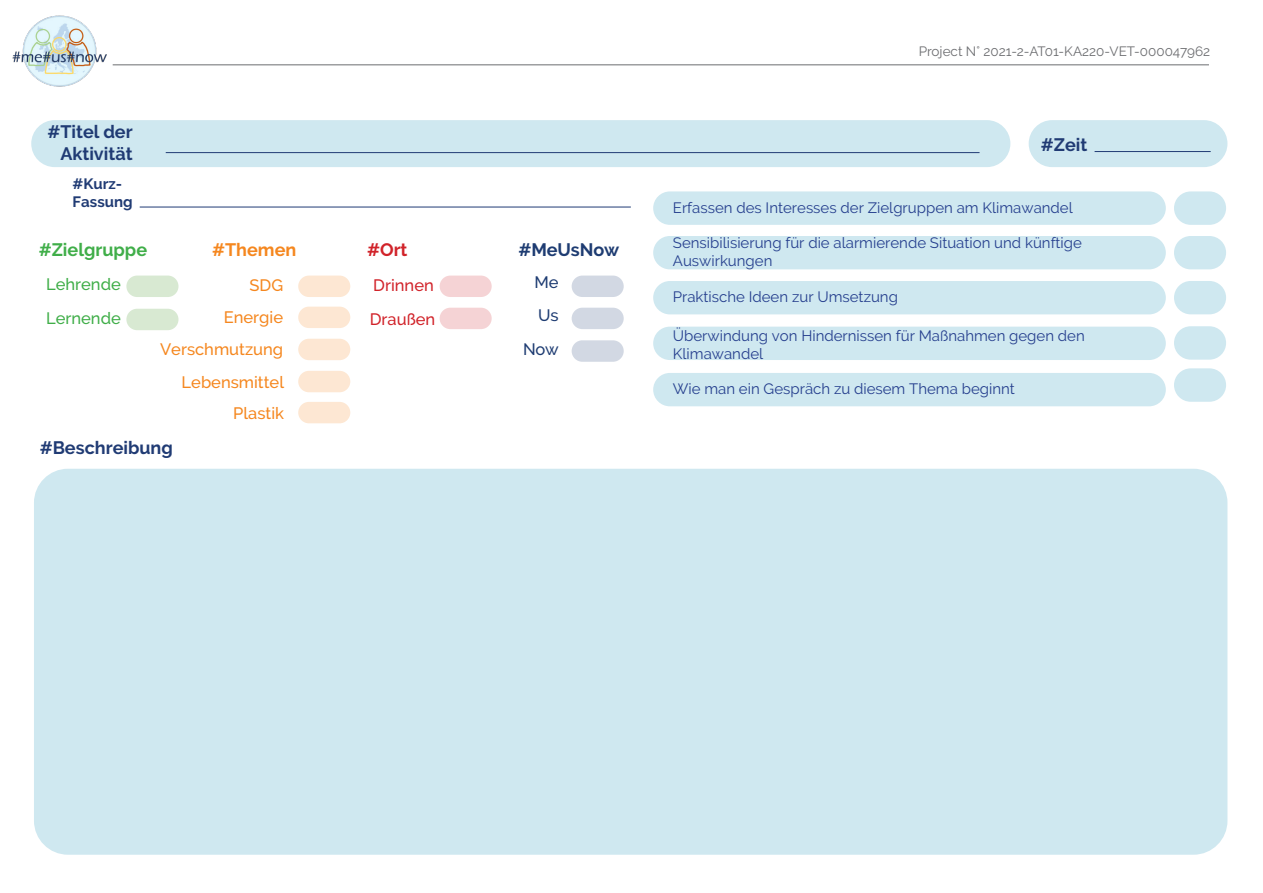
<style>
.page{position:relative;width:1263px;height:893px;background:#fff}
.page>*{position:absolute;margin:0;border:0;box-sizing:border-box;transform-origin:0 0}
.t1{font:700 18px/21.6px "Raleway";color:#203b74;text-align:right}
.t2{font:700 18px "Raleway";color:#203b74}
.t3{font:700 18px "Raleway";color:#40ae49}
.t4{font:700 18px "Raleway";letter-spacing:-.005em;color:#1e3c72}
.t5{font:700 18px "Raleway";color:#f5871f}
.t6{font:700 18px "Raleway";color:#d1232a}
.t7{font:500 16.5px/31.8px "Raleway";color:#f5871f;text-align:right}
.t8{font:500 16.5px "Raleway";color:#40ae49}
.t9{font:500 16.5px "Raleway";color:#d1232a}
.t10{font:500 16.5px/33.2px "Raleway";letter-spacing:-.015em;color:#1e3c72;text-align:right}
.t11{font:15px/18px "Raleway";color:#253f8e}
.t12{font:700 15px/18px "Raleway";color:#203b74}
.t13{font:13.5px "Raleway";color:#6c6d70}
.s1{font-style:inherit}
</style>
<div class="page">
<div style="left:31px;top:120px;width:979px;height:47px;background:#cfe8f0;border-radius:23px"></div>
<div style="left:1029px;top:120px;width:198px;height:47px;background:#cfe8f0;border-radius:23px"></div>
<hr style="left:166px;top:152px;width:813px;height:1px;background:#203b74">
<hr style="left:140px;top:207px;width:491px;height:1px;background:#203b74">
<hr style="left:1094px;top:151px;width:117px;height:1px;background:#203b74">
<img style="left:12px;top:16px;width:95px;height:70px">
<hr style="left:113px;top:64px;width:1096px;height:1px;background:#6c6d70">
<div style="left:126px;top:276px;width:52px;height:21px;background:#d8e9d2;border-radius:11px"></div>
<div style="left:440px;top:276px;width:52px;height:21px;background:#f5d3d5;border-radius:11px"></div>
<div style="left:572px;top:276px;width:52px;height:21px;background:#d2d8e3;border-radius:11px"></div>
<div style="left:298px;top:276px;width:52px;height:21px;background:#fde7d3;border-radius:11px"></div>
<div style="left:1174px;top:191px;width:52px;height:34px;background:#cfe8f0;border-radius:17px"></div>
<div style="left:1174px;top:236px;width:52px;height:33px;background:#cfe8f0;border-radius:17px"></div>
<div style="left:1174px;top:281px;width:52px;height:33px;background:#cfe8f0;border-radius:17px"></div>
<div style="left:1174px;top:326px;width:52px;height:34px;background:#cfe8f0;border-radius:17px"></div>
<div style="left:1174px;top:368px;width:52px;height:34px;background:#cfe8f0;border-radius:17px"></div>
<div style="left:298px;top:339px;width:52px;height:21px;background:#fde7d3;border-radius:11px"></div>
<div style="left:126px;top:309px;width:52px;height:21px;background:#d8e9d2;border-radius:11px"></div>
<div style="left:440px;top:308px;width:52px;height:21px;background:#f5d3d5;border-radius:11px"></div>
<div style="left:572px;top:308px;width:52px;height:21px;background:#d2d8e3;border-radius:11px"></div>
<div style="left:572px;top:340px;width:52px;height:22px;background:#d2d8e3;border-radius:11px"></div>
<div style="left:298px;top:307px;width:52px;height:21px;background:#fde7d3;border-radius:11px"></div>
<div style="left:298px;top:371px;width:52px;height:21px;background:#fde7d3;border-radius:11px"></div>
<div style="left:298px;top:402px;width:52px;height:21px;background:#fde7d3;border-radius:11px"></div>
<div style="left:653px;top:191px;width:513px;height:34px;background:#cfe8f0;border-radius:17px"></div>
<div style="left:653px;top:281px;width:513px;height:33px;background:#cfe8f0;border-radius:17px"></div>
<div style="left:653px;top:236px;width:513px;height:33px;background:#cfe8f0;border-radius:17px"></div>
<div style="left:653px;top:327px;width:513px;height:33px;background:#cfe8f0;border-radius:17px"></div>
<div style="left:653px;top:373px;width:513px;height:33px;background:#cfe8f0;border-radius:17px"></div>
<div style="left:34px;top:469px;width:1193px;height:386px;background:#cfe8f0;border-radius:34px"></div>
<p class="t1" style="left:47px;top:121px;width:87px"><span class="s1">#</span>Titel der<br>Aktivität</p>
<p class="t12" style="left:73px;top:175px;width:61px">#Kurz-<br>Fassung</p>
<p class="t3" style="left:39px;top:239px;width:110px">#Zielgruppe</p>
<p class="t5" style="left:212px;top:239px;width:86px">#Themen</p>
<p class="t6" style="left:367px;top:239px;width:42px">#Ort</p>
<p class="t4" style="left:519px;top:239px;width:102px">#MeUsNow</p>
<p class="t8" style="left:46px;top:275px;width:76px">Lehrende</p>
<p class="t9" style="left:373px;top:276px;width:62px">Drinnen</p>
<p class="t8" style="left:46px;top:308px;width:76px">Lernende</p>
<p class="t9" style="left:370px;top:309px;width:67px">Draußen</p>
<p class="t10" style="left:523px;top:266px;width:37px">Me<br>Us<br>Now</p>
<p class="t7" style="left:160px;top:269px;width:125px">SDG<br>Energie<br>Verschmutzung</p>
<p class="t7" style="left:182px;top:367px;width:104px;line-height:31px">Lebensmittel<br>Plastik</p>
<p class="t2" style="left:40px;top:438px;width:135px">#Beschreibung</p>
<p class="t13" style="left:919px;top:44px;width:293px">Project N° 2021-2-AT01-KA220-VET-000047962</p>
<p class="t2" style="left:1041px;top:134px;width:48px">#Zeit</p>
<p class="t11" style="left:673px;top:199px;width:401px">Erfassen des Interesses der Zielgruppen am Klimawandel</p>
<p class="t11" style="left:673px;top:234px;width:411px">Sensibilisierung für die alarmierende Situation und künftige<br>Auswirkungen</p>
<p class="t11" style="left:673px;top:288px;width:227px">Praktische Ideen zur Umsetzung</p>
<p class="t11" style="left:673px;top:326px;width:413px">Überwindung von Hindernissen für Maßnahmen gegen den<br>Klimawandel</p>
<p class="t11" style="left:673px;top:380px;width:343px">Wie man ein Gespräch zu diesem Thema beginnt</p>
</div>
